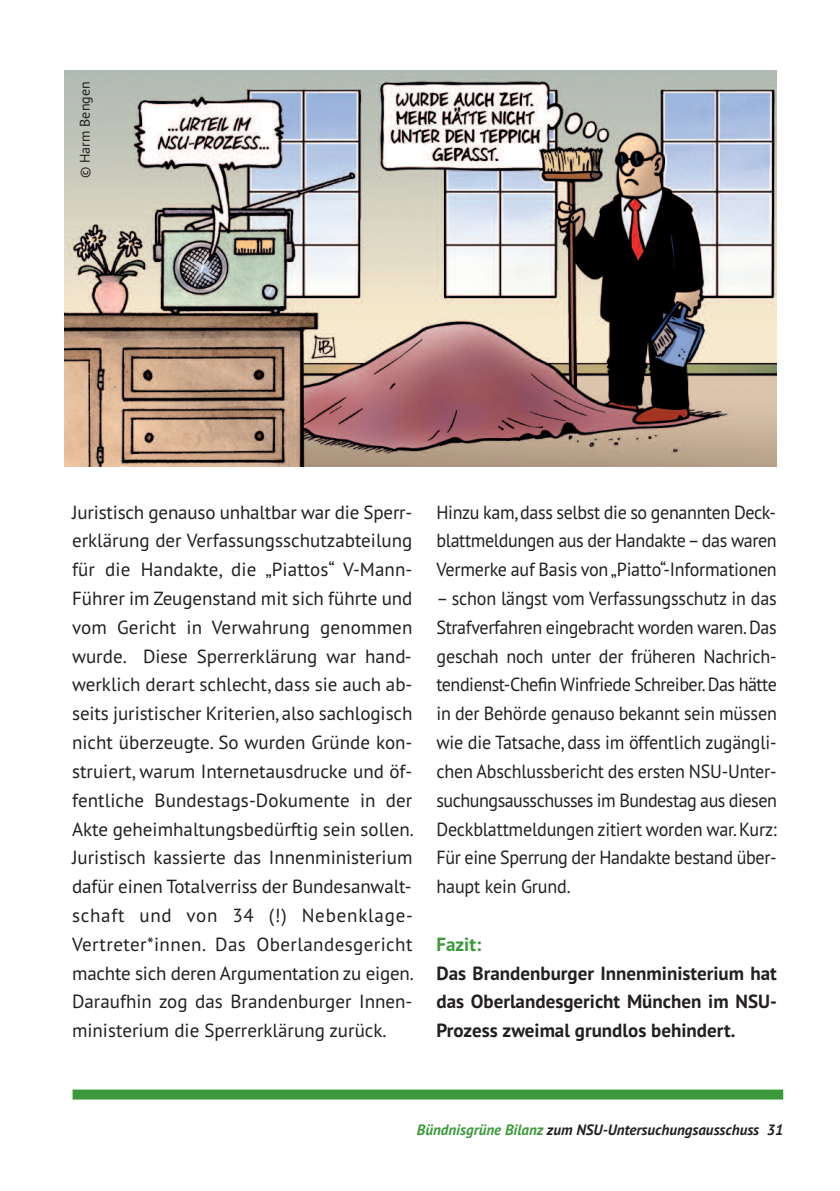
<style>
.page{position:relative;width:840px;height:1191px;background:#fff}
.page>*{position:absolute;margin:0;border:0;box-sizing:border-box;transform-origin:0 0}
.t1{font:19px/28.8px "PT Sans";color:#231f20}
.t2{font:19px/28.8px "PT Sans";color:#231f20;text-align:justify;scale:.95 1}
.t3{font:700 19px/28.8px "PT Sans";color:#231f20;text-align:justify}
.t4{font:700 19px "PT Sans";color:#3a9a3b}
.t5{font:italic 700 15px "PT Sans";color:#231f20}
.t6{font:14px "PT Sans";color:#231f20}
.s1{color:#3a9a3b}
</style>
<div class="page">
<div style="left:72px;top:1089px;width:710px;height:10px;background:#3a9a3b"></div>
<img style="left:65px;top:70px;width:710px;height:397px">
<p class="t6" style="left:76px;top:178px;width:98px;rotate:-90deg">© Harm Bengen</p>
<p class="t1" style="left:72px;top:497px;width:343px">Juristisch genauso unhaltbar war die Sperr&shy;erklärung der Verfassungsschutzabteilung für die Handakte, die „Piattos“ V-Mann-Führer im Zeugenstand mit sich führte und vom Gericht in Verwahrung genommen wurde. Diese Sperrerklärung war hand&shy;werklich derart schlecht, dass sie auch ab&shy;seits juristischer Kriterien, also sachlogisch nicht überzeugte. So wurden Gründe kon&shy;struiert, warum Internetausdrucke und öf&shy;fentliche Bundestags-Dokumente in der Akte geheimhaltungsbedürftig sein sollen.<br>Juristisch kassierte das Innenministerium dafür einen Totalverriss der Bundesanwalt&shy;schaft und von 34 (!) Nebenklage-Vertreter*innen. Das Oberlandesgericht machte sich deren Argumentation zu eigen.<br>Daraufhin zog das Brandenburger Innen&shy;ministerium die Sperrerklärung zurück.</p>
<p class="t2" style="left:436px;top:497px;width:359px">Hinzu kam,dass selbst die so genannten Deck&shy;blattmeldungen aus der Handakte–das waren Vermerke auf Basis von „Piatto“-Informationen</p>
<p class="t2" style="left:436px;top:583px;width:359px">– schon längst vom Verfassungsschutz in das Strafverfahren eingebracht worden waren.Das geschah noch unter der früheren Nachrich&shy;tendienst-Chefin Winfriede Schreiber.Das hätte in der Behörde genauso bekannt sein müssen wie die Tatsache, dass im öffentlich zugängli&shy;chen Abschlussbericht des ersten NSU-Unter&shy;suchungsausschusses im Bundestag aus diesen Deckblattmeldungen zitiert worden war.Kurz:<br>Für eine Sperrung der Handakte bestand über&shy;haupt kein Grund.</p>
<p class="t4" style="left:436px;top:931px;width:46px">Fazit:</p>
<p class="t3" style="left:436px;top:958px;width:342px">Das Brandenburger Innenministerium hat das Oberlandesgericht München im NSU-Prozess zweimal grundlos behindert.</p>
<p class="t5" style="left:416px;top:1119px;width:368px"><span class="s1">Bündnisgrüne Bilanz</span> zum NSU-Untersuchungsausschuss 31</p>
</div>
